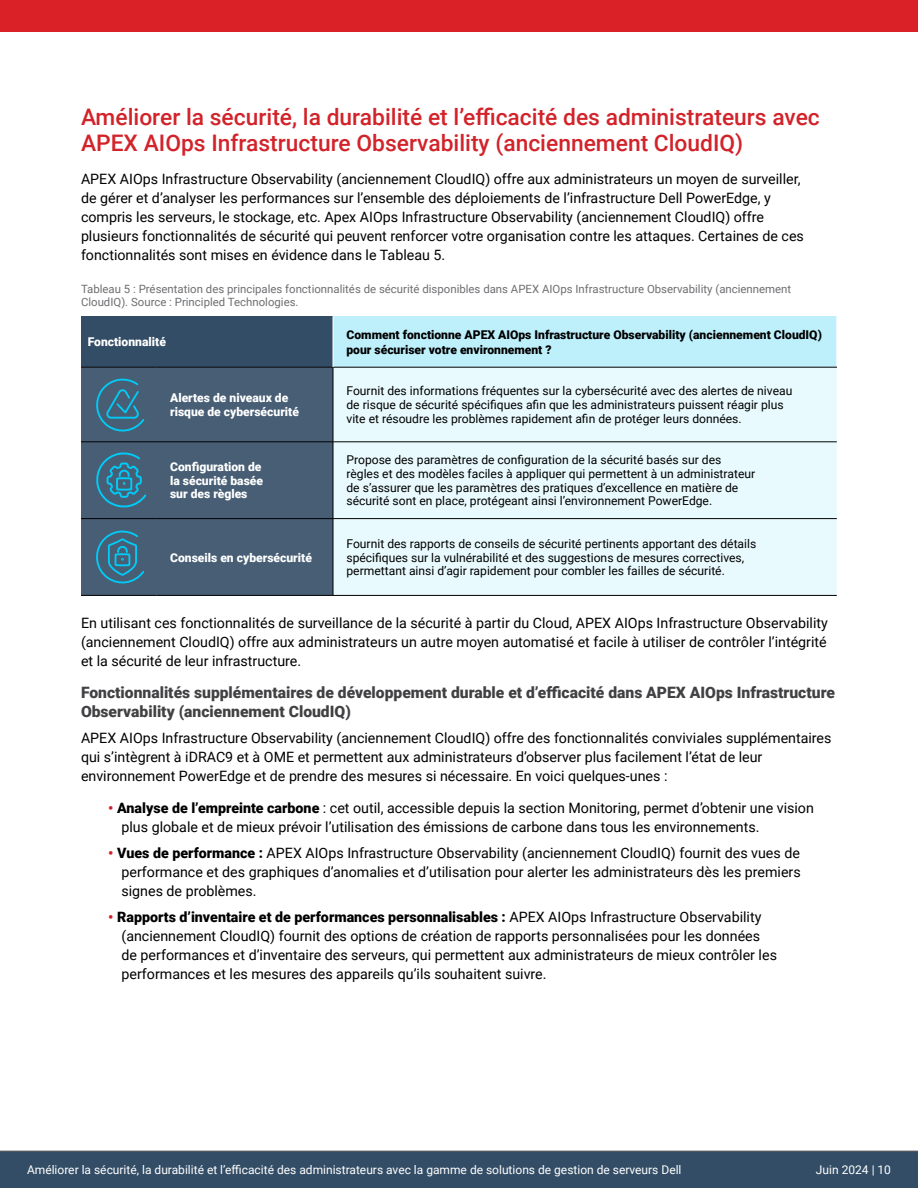
<style>
.page{position:relative;width:918px;height:1188px;background:#fff}
.page>*{position:absolute;margin:0;border:0;box-sizing:border-box;transform-origin:0 0}
.t1{font:500 22.8px/26.2px "Roboto";color:#d2232a}
.t2{font:900 15.6px/18.9px "Roboto";color:#414042}
.t3{font:14.25px/18.9px "Roboto";color:#000}
.Table{font:12.15px/13.5px "Roboto";color:#000}
.Table-2{font:900 12.15px/13.5px "Roboto";color:#fff}
.t4{font:900 12.15px/14.9px "Roboto";color:#000}
.t5{font:12px "Roboto";color:#fff}
.t6{font:11.4px/13px "Roboto";color:#6d6e71}
.s1{font-weight:900;color:#d2232a}
.s2{font-weight:900}
</style>
<div class="page">
<div style="left:81px;top:316px;width:252px;height:51px;background:#334d66"></div>
<div style="left:333px;top:316px;width:504px;height:51px;background:#bef0fc"></div>
<div style="left:81px;top:368px;width:252px;height:227px;background:#475e75"></div>
<div style="left:334px;top:368px;width:503px;height:227px;background:#e9fafe"></div>
<hr style="left:81px;top:367px;width:76px;height:1px;background:#000">
<hr style="left:157px;top:367px;width:176px;height:1px;background:#000">
<hr style="left:333px;top:367px;width:504px;height:1px;background:#000">
<hr style="left:333px;top:367px;width:1px;height:75px;background:#000">
<hr style="left:81px;top:442px;width:76px;height:1px;background:#000">
<hr style="left:157px;top:442px;width:176px;height:1px;background:#000">
<hr style="left:333px;top:442px;width:504px;height:1px;background:#000">
<hr style="left:333px;top:442px;width:1px;height:76px;background:#000">
<hr style="left:81px;top:518px;width:76px;height:1px;background:#000">
<hr style="left:157px;top:518px;width:176px;height:1px;background:#000">
<hr style="left:333px;top:518px;width:504px;height:1px;background:#000">
<hr style="left:333px;top:519px;width:1px;height:76px;background:#000">
<hr style="left:81px;top:595px;width:76px;height:1px;background:#000">
<hr style="left:157px;top:595px;width:176px;height:1px;background:#000">
<hr style="left:333px;top:595px;width:504px;height:1px;background:#000">
<hr style="left:333px;top:316px;width:1px;height:51px;background:#fff">
<svg style="left:94px;top:377px;width:52px;height:55px;background:#3b6f89"></svg>
<svg style="left:94px;top:452px;width:53px;height:56px;background:#377490"></svg>
<svg style="left:94px;top:529px;width:51px;height:56px;background:#39728d"></svg>
<div style="left:0;top:1151px;width:756px;height:37px;background:#334d66"></div>
<div style="left:756px;top:1151px;width:162px;height:37px;background:#334d66"></div>
<hr style="left:0;top:1151px;width:918px;height:1px;background:#616264">
<div style="left:0;top:0;width:918px;height:32px;background:#da2128"></div>
<p class="t1" style="left:81px;top:103px;width:740px">Améliorer la sécurité, la durabilité et l’efficacité des administrateurs avec<br>APEX AIOps Infrastructure Observability (anciennement CloudIQ)</p>
<p class="t3" style="left:81px;top:169px;width:724px">APEX AIOps Infrastructure Observability (anciennement CloudIQ) offre aux administrateurs un moyen de surveiller, de gérer et d’analyser les performances sur l’ensemble des déploiements de l’infrastructure Dell PowerEdge, y compris les serveurs, le stockage, etc. Apex AIOps Infrastructure Observability (anciennement CloudIQ) offre plusieurs fonctionnalités de sécurité qui peuvent renforcer votre organisation contre les attaques. Certaines de ces fonctionnalités sont mises en évidence dans le Tableau 5.</p>
<p class="t6" style="left:81px;top:282px;width:712px">Tableau 5 : Présentation des principales fonctionnalités de sécurité disponibles dans APEX AIOps Infrastructure Observability (anciennement<br>CloudIQ). Source : Principled Technologies.</p>
<p class="Table-2" style="left:88px;top:335px;width:80px">Fonctionnalité</p>
<p class="t4" style="left:346px;top:327px;width:477px">Comment fonctionne APEX AIOps Infrastructure Observability (anciennement CloudIQ) pour sécuriser votre environnement ?</p>
<p class="Table-2" style="left:170px;top:391px;width:130px">Alertes de niveaux de risque de cybersécurité</p>
<p class="Table" style="left:346px;top:384px;width:447px">Fournit des informations fréquentes sur la cybersécurité avec des alertes de niveau de risque de sécurité spécifiques afin que les administrateurs puissent réagir plus vite et résoudre les problèmes rapidement afin de protéger leurs données.</p>
<p class="Table-2" style="left:170px;top:460px;width:95px">Configuration de la sécurité basée sur des règles</p>
<p class="Table" style="left:346px;top:453px;width:410px">Propose des paramètres de configuration de la sécurité basés sur des règles et des modèles faciles à appliquer qui permettent à un administrateur de s’assurer que les paramètres des pratiques d’excellence en matière de sécurité sont en place, protégeant ainsi l’environnement PowerEdge.</p>
<p class="Table" style="left:346px;top:536px;width:411px">Fournit des rapports de conseils de sécurité pertinents apportant des détails spécifiques sur la vulnérabilité et des suggestions de mesures correctives, permettant ainsi d’agir rapidement pour combler les failles de sécurité.</p>
<p class="t3" style="left:81px;top:613px;width:748px;text-align:justify">En utilisant ces fonctionnalités de surveillance de la sécurité à partir du Cloud, APEX AIOps Infrastructure Observability (anciennement CloudIQ) offre aux administrateurs un autre moyen automatisé et facile à utiliser de contrôler l’intégrité et la sécurité de leur infrastructure.</p>
<p class="t2" style="left:81px;top:683px;width:755px">Fonctionnalités supplémentaires de développement durable et d’efficacité dans APEX AIOps Infrastructure<br>Observability (anciennement CloudIQ)</p>
<p class="t3" style="left:81px;top:728px;width:752px">APEX AIOps Infrastructure Observability (anciennement CloudIQ) offre des fonctionnalités conviviales supplémentaires qui s’intègrent à iDRAC9 et à OME et permettent aux administrateurs d’observer plus facilement l’état de leur environnement PowerEdge et de prendre des mesures si nécessaire. En voici quelques-unes :</p>
<p class="t3" style="left:122px;top:798px;width:694px;text-indent:-14px"><span class="s1">•</span> <span class="s2">Analyse de l’empreinte carbone</span> : cet outil, accessible depuis la section Monitoring, permet d’obtenir une vision plus globale et de mieux prévoir l’utilisation des émissions de carbone dans tous les environnements.</p>
<p class="t3" style="left:122px;top:843px;width:681px;text-align:justify;text-indent:-14px"><span class="s1">•</span> <span class="s2">Vues de performance :</span> APEX AIOps Infrastructure Observability (anciennement CloudIQ) fournit des vues de performance et des graphiques d’anomalies et d’utilisation pour alerter les administrateurs dès les premiers signes de problèmes.</p>
<p class="t3" style="left:122px;top:907px;width:657px;text-indent:-14px"><span class="s1">•</span> <span class="s2">Rapports d’inventaire et de performances personnalisables :</span> APEX AIOps Infrastructure Observability (anciennement CloudIQ) fournit des options de création de rapports personnalisées pour les données de performances et d’inventaire des serveurs, qui permettent aux administrateurs de mieux contrôler les performances et les mesures des appareils qu’ils souhaitent suivre.</p>
<p class="Table-2" style="left:170px;top:550px;width:143px">Conseils en cybersécurité</p>
<p class="t5" style="left:27px;top:1161px;width:656px">Améliorer la sécurité, la durabilité et l’efficacité des administrateurs avec la gamme de solutions de gestion de serveurs Dell</p>
<p class="t5" style="left:816px;top:1161px;width:77px">Juin 2024 | 10</p>
</div>
